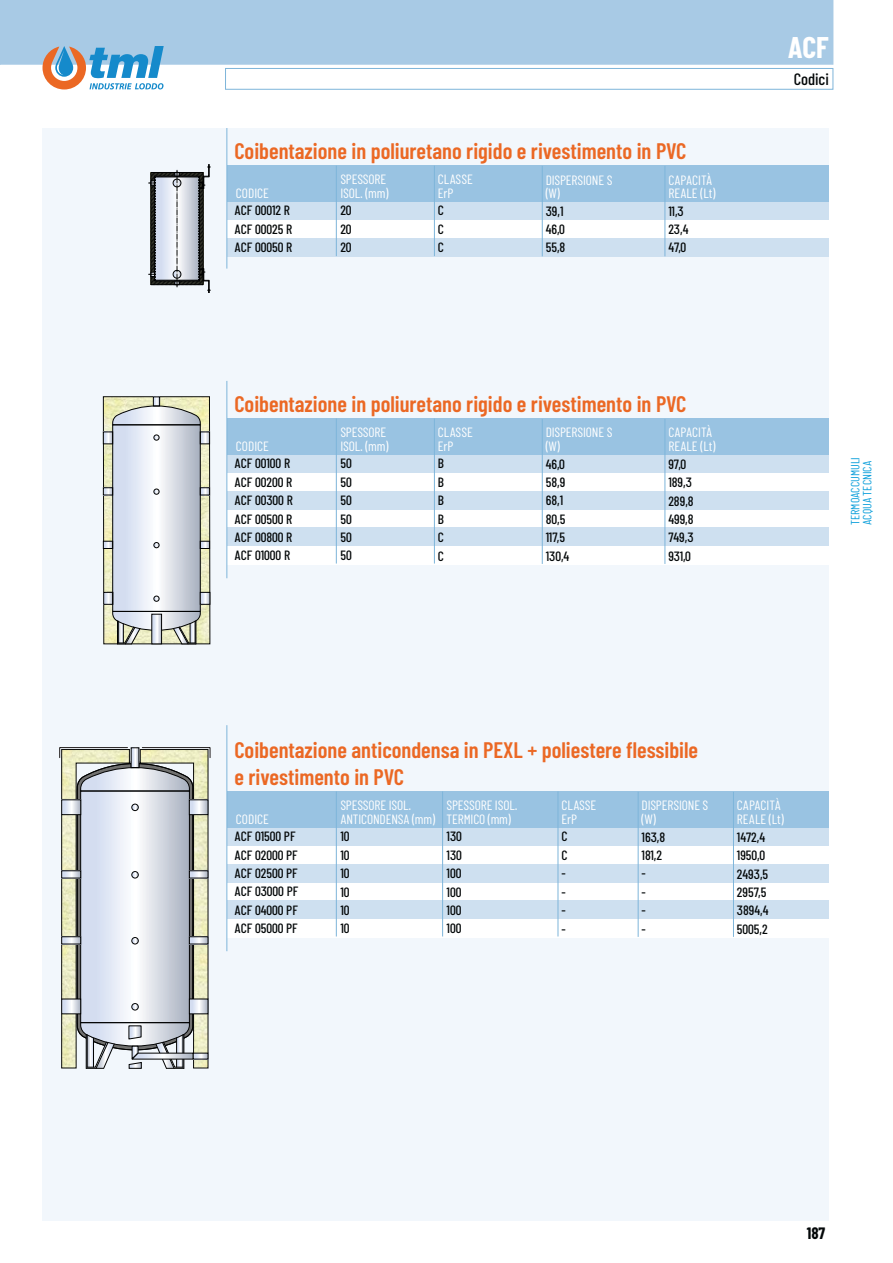
<style>
.page{position:relative;width:893px;height:1263px;background:#fff}
.page>*{position:absolute;margin:0;border:0;box-sizing:border-box;transform-origin:0 0}
.t1{font:700 30px "Barlow Condensed";color:#fff}
.t2{font:600 22.5px/27px "Barlow Condensed";color:#eb6824}
.t3{font:500 16.5px "Barlow Condensed";color:#040809}
.t4{font:700 16.5px "Barlow Condensed";color:#040809}
.t5{font:500 13.5px/18.5px "Barlow Condensed";color:#040809}
.t6{font:13.5px/13.5px "Barlow Condensed";letter-spacing:-.01em;color:#fff}
.t7{font:12px/12px "Barlow Condensed";color:#0a9eda}
</style>
<div class="page">
<div style="left:43px;top:128px;width:786px;height:1092px;background:#f2f7fc"></div>
<div style="left:0;top:0;width:833px;height:64px;background:#a8cae5"></div>
<div style="left:225px;top:68px;width:608px;height:22px;border:1px solid #7eb5da"></div>
<svg style="left:43px;top:46px;width:121px;height:44px"></svg>
<svg style="left:149px;top:164px;width:61px;height:129px"></svg>
<svg style="left:103px;top:397px;width:107px;height:248px"></svg>
<svg style="left:153px;top:616px;width:7px;height:26px"></svg>
<div style="left:151px;top:614px;width:11px;height:30px;border:1px solid #010202"></div>
<svg style="left:59px;top:747px;width:152px;height:322px"></svg>
<svg style="left:195px;top:1055px;width:11px;height:2px"></svg>
<div style="left:227px;top:220px;width:602px;height:18px;background:#fff"></div>
<div style="left:227px;top:473px;width:602px;height:18px;background:#fff"></div>
<div style="left:227px;top:846px;width:602px;height:18px;background:#fff"></div>
<div style="left:227px;top:510px;width:602px;height:18px;background:#fff"></div>
<div style="left:227px;top:882px;width:602px;height:19px;background:#fff"></div>
<div style="left:227px;top:546px;width:602px;height:18px;background:#fff"></div>
<div style="left:227px;top:919px;width:602px;height:18px;background:#fff"></div>
<div style="left:227px;top:238px;width:602px;height:19px;background:#cee0f0"></div>
<div style="left:227px;top:491px;width:602px;height:19px;background:#cee0f0"></div>
<div style="left:227px;top:864px;width:602px;height:18px;background:#cee0f0"></div>
<div style="left:227px;top:528px;width:602px;height:18px;background:#cee0f0"></div>
<div style="left:227px;top:901px;width:602px;height:18px;background:#cee0f0"></div>
<div style="left:227px;top:202px;width:602px;height:18px;background:#cee0f0"></div>
<div style="left:227px;top:455px;width:602px;height:18px;background:#cee0f0"></div>
<div style="left:227px;top:828px;width:602px;height:18px;background:#cee0f0"></div>
<div style="left:227px;top:165px;width:602px;height:37px;background:#99c3e2"></div>
<div style="left:227px;top:418px;width:602px;height:37px;background:#99c3e2"></div>
<div style="left:227px;top:791px;width:602px;height:37px;background:#99c3e2"></div>
<hr style="left:336px;top:166px;width:1px;height:90px;background:#7eb5da">
<hr style="left:336px;top:419px;width:1px;height:145px;background:#7eb5da">
<hr style="left:336px;top:791px;width:1px;height:146px;background:#7eb5da">
<hr style="left:442px;top:791px;width:1px;height:146px;background:#7eb5da">
<hr style="left:434px;top:166px;width:1px;height:90px;background:#7eb5da">
<hr style="left:434px;top:419px;width:1px;height:145px;background:#7eb5da">
<hr style="left:558px;top:791px;width:1px;height:146px;background:#7eb5da">
<hr style="left:226px;top:128px;width:1px;height:141px;background:#7eb5da">
<hr style="left:226px;top:381px;width:1px;height:197px;background:#7eb5da">
<hr style="left:226px;top:725px;width:1px;height:226px;background:#7eb5da">
<hr style="left:542px;top:166px;width:1px;height:90px;background:#7eb5da">
<hr style="left:542px;top:419px;width:1px;height:145px;background:#7eb5da">
<hr style="left:638px;top:792px;width:1px;height:145px;background:#7eb5da">
<hr style="left:665px;top:166px;width:1px;height:90px;background:#7eb5da">
<hr style="left:665px;top:419px;width:1px;height:145px;background:#7eb5da">
<hr style="left:733px;top:792px;width:1px;height:145px;background:#7eb5da">
<h2 class="t2" style="left:234px;top:140px;width:453px">Coibentazione in poliuretano rigido e rivestimento in PVC</h2>
<p class="t6" style="left:236px;top:187px;width:35px">CODICE</p>
<p class="t5" style="left:234px;top:203px;width:59px">ACF 00012 R<br>ACF 00025 R<br>ACF 00050 R</p>
<p class="t6" style="left:340px;top:174px;width:50px">SPESSORE<br>ISOL. (mm)</p>
<p class="t5" style="left:340px;top:203px;width:13px;text-align:justify">20<br>20<br>20</p>
<p class="t6" style="left:438px;top:174px;width:37px">CLASSE<br>ErP</p>
<p class="t5" style="left:438px;top:203px;width:8px;text-align:justify">C C C</p>
<p class="t6" style="left:546px;top:174px;width:68px">DISPERSIONE S (W)</p>
<p class="t5" style="left:546px;top:203px;width:21px">39,1<br>46,0<br>55,8</p>
<p class="t6" style="left:668px;top:174px;width:49px">CAPACITÀ<br>REALE (Lt)</p>
<p class="t5" style="left:668px;top:203px;width:22px">11,3<br>23,4<br>47,0</p>
<h2 class="t2" style="left:234px;top:393px;width:453px">Coibentazione in poliuretano rigido e rivestimento in PVC</h2>
<p class="t6" style="left:236px;top:440px;width:35px">CODICE</p>
<p class="t5" style="left:234px;top:456px;width:60px">ACF 00100 R<br>ACF 00200 R<br>ACF 00300 R<br>ACF 00500 R<br>ACF 00800 R<br>ACF 01000 R</p>
<p class="t6" style="left:340px;top:427px;width:50px">SPESSORE<br>ISOL. (mm)</p>
<p class="t5" style="left:340px;top:456px;width:13px;text-align:justify">50<br>50<br>50<br>50<br>50<br>50</p>
<p class="t6" style="left:438px;top:427px;width:37px">CLASSE<br>ErP</p>
<p class="t5" style="left:438px;top:456px;width:8px;text-align:justify">B B B B C C</p>
<p class="t6" style="left:546px;top:427px;width:68px">DISPERSIONE S (W)</p>
<p class="t5" style="left:546px;top:456px;width:25px">46,0<br>58,9<br>68,1<br>80,5<br>117,5<br>130,4</p>
<p class="t6" style="left:668px;top:427px;width:49px">CAPACITÀ<br>REALE (Lt)</p>
<p class="t5" style="left:668px;top:456px;width:27px">97,0<br>189,3<br>289,8<br>499,8<br>749,3<br>931,0</p>
<h1 class="t1" style="left:788px;top:30px;width:42px">ACF</h1>
<p class="t3" style="left:794px;top:73px;width:37px">Codici</p>
<p class="t7" style="left:850px;top:525px;width:70px;rotate:-90deg">TERMOACCUMULI<br>ACQUA TECNICA</p>
<h2 class="t2" style="left:234px;top:739px;width:465px">Coibentazione anticondensa in PEXL + poliestere flessibile e rivestimento in PVC</h2>
<p class="t6" style="left:236px;top:813px;width:35px">CODICE</p>
<p class="t5" style="left:234px;top:828px;width:65px">ACF 01500 PF<br>ACF 02000 PF<br>ACF 02500 PF<br>ACF 03000 PF<br>ACF 04000 PF<br>ACF 05000 PF</p>
<p class="t6" style="left:340px;top:800px;width:96px">SPESSORE ISOL.<br>ANTICONDENSA (mm)</p>
<p class="t6" style="left:447px;top:800px;width:72px">SPESSORE ISOL.<br>TERMICO (mm)</p>
<p class="t5" style="left:340px;top:829px;width:11px;text-align:justify">10<br>10<br>10<br>10<br>10<br>10</p>
<p class="t5" style="left:447px;top:829px;width:17px;text-align:justify">130<br>130<br>100<br>100<br>100<br>100</p>
<p class="t6" style="left:561px;top:800px;width:37px">CLASSE<br>ErP</p>
<p class="t5" style="left:561px;top:829px;width:8px">C<br>C - - - -</p>
<p class="t6" style="left:641px;top:800px;width:68px">DISPERSIONE S (W)</p>
<p class="t5" style="left:641px;top:829px;width:25px">163,8<br>181,2 -<br>-<br>-<br>-</p>
<p class="t6" style="left:737px;top:800px;width:49px">CAPACITÀ<br>REALE (Lt)</p>
<p class="t5" style="left:737px;top:829px;width:33px">1472,4<br>1950,0<br>2493,5<br>2957,5<br>3894,4<br>5005,2</p>
<p class="t4" style="left:807px;top:1224px;width:20px">187</p>
</div>
